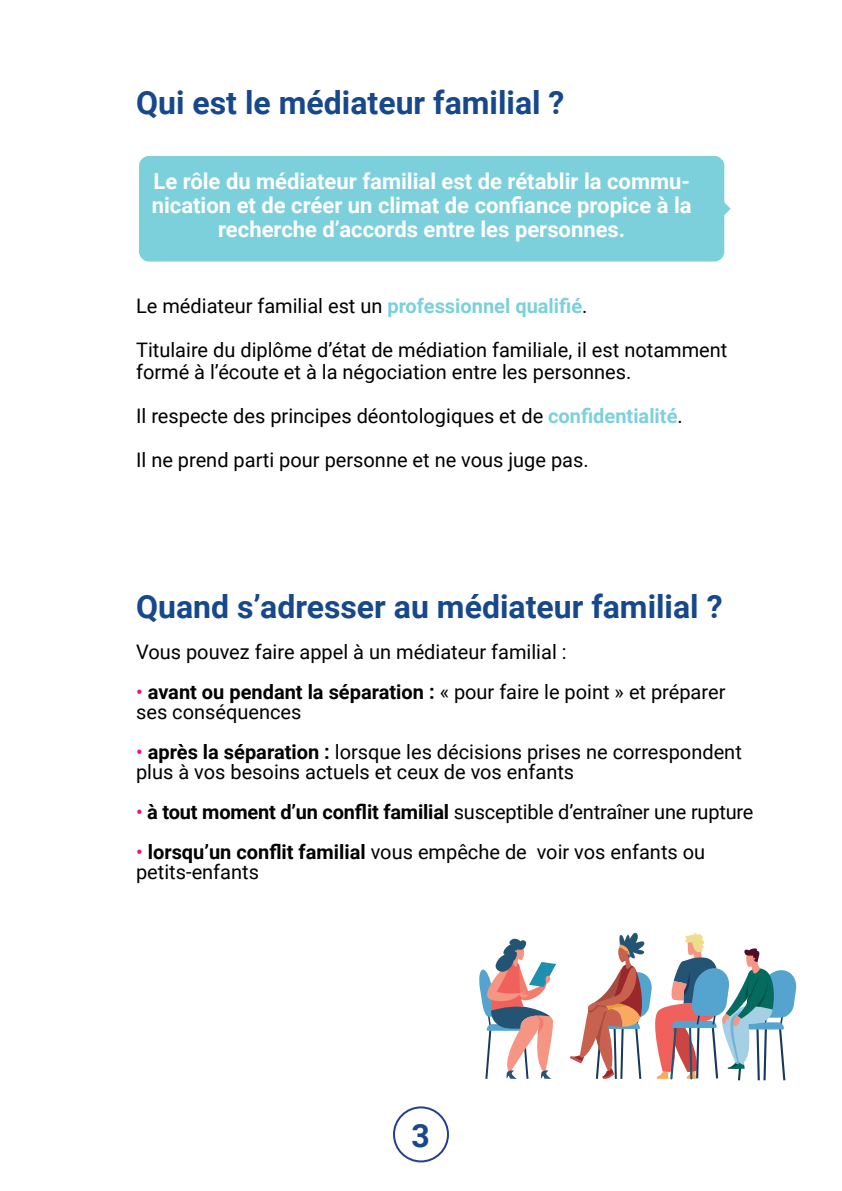
<style>
.page{position:relative;width:842px;height:1191px;background:#fff}
.page>*{position:absolute;margin:0;border:0;box-sizing:border-box;transform-origin:0 0}
.t1{font:700 32px "Roboto";color:#16488b}
.t2{font:700 22px/24px "Roboto";color:#fff;text-align:center}
.t3{font:20px/20px "Roboto";color:#000001}
.s1{font-weight:700;color:#7cd0dc}
.s2{color:#e80e87}
.s3{font-weight:700}
</style>
<div class="page">
<div style="left:139px;top:156px;width:592px;height:105px;background:#7cd0dc"></div>
<div style="left:393px;top:1106px;width:56px;height:56px;border:2px solid #253f8e;border-radius:50%"></div>
<svg style="left:479px;top:938px;width:77px;height:141px"></svg>
<svg style="left:570px;top:932px;width:227px;height:148px"></svg>
<p class="t1" style="left:136px;top:80px;width:430px">Qui est le médiateur familial ?</p>
<p class="t2" style="left:152px;top:169px;width:541px">Le rôle du médiateur familial est de rétablir la commu&shy;nication et de créer un climat de confiance propice à la recherche d’accords entre les personnes.</p>
<p class="t3" style="left:136px;top:295px;width:453px">Le médiateur familial est un <span class="s1">professionnel qualifié</span>.</p>
<p class="t3" style="left:136px;top:338px;width:593px;line-height:22px">Titulaire du diplôme d’état de médiation familiale, il est notamment formé à l’écoute et à la négociation entre les personnes.</p>
<p class="t3" style="left:136px;top:405px;width:548px">Il respecte des principes déontologiques et de <span class="s1">confidentialité</span>.</p>
<p class="t3" style="left:136px;top:449px;width:454px">Il ne prend parti pour personne et ne vous juge pas.</p>
<p class="t1" style="left:136px;top:584px;width:588px">Quand s’adresser au médiateur familial ?</p>
<p class="t3" style="left:136px;top:641px;width:432px">Vous pouvez faire appel à un médiateur familial :</p>
<p class="t3" style="left:136px;top:681px;width:591px"><span class="s2">•</span> <span class="s3">avant ou pendant la séparation :</span> « pour faire le point » et préparer ses conséquences</p>
<p class="t3" style="left:136px;top:741px;width:607px"><span class="s2">•</span> <span class="s3">après la séparation :</span> lorsque les décisions prises ne correspondent plus à vos besoins actuels et ceux de vos enfants</p>
<p class="t3" style="left:136px;top:801px;width:619px"><span class="s2">•</span> <span class="s3">à tout moment d’un conflit familial</span> susceptible d’entraîner une rupture</p>
<p class="t3" style="left:136px;top:841px;width:571px"><span class="s2">•</span> <span class="s3">lorsqu’un conflit familial</span> vous empêche de voir vos enfants ou petits-enfants</p>
<p class="t1" style="left:411px;top:1113px;width:20px">3</p>
</div>
